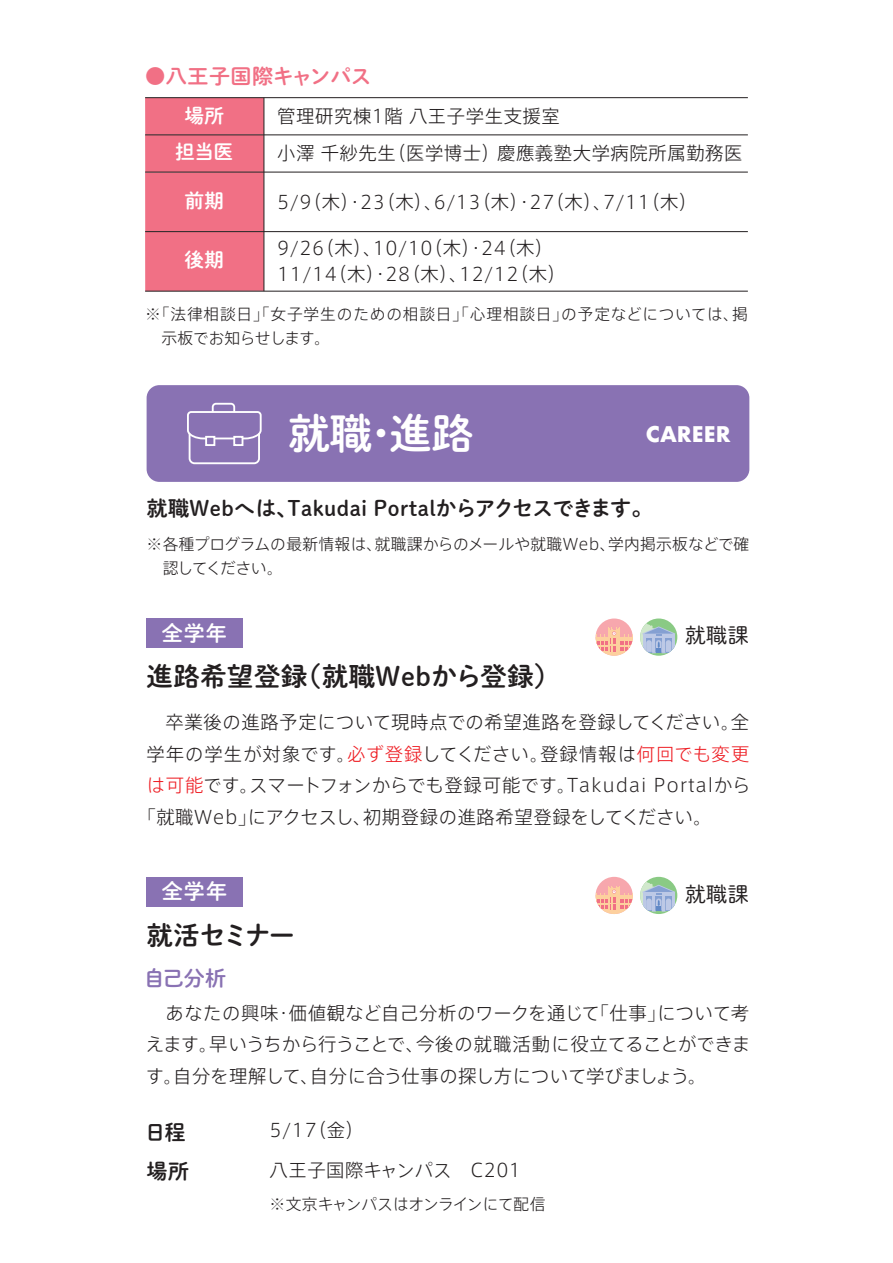
<style>
.page{position:relative;width:893px;height:1263px;background:#fff}
.page>*{position:absolute;margin:0;border:0;box-sizing:border-box;transform-origin:0 0}
.t1{font:42px "Shuei M Go Std B";color:#fff}
.t2{font:26.25px "Shuei M Go Std B";letter-spacing:.025em;color:#231f20}
.t3{font:21px "Shuei M Go Std B";letter-spacing:.025em;color:#231f20}
.t4{font:21px "Shuei M Go Std B";letter-spacing:-.005em;color:#f17085}
.t5{font:21px "Shuei M Go Std L";letter-spacing:.025em;color:#231f20}
.t6{font:21px "Shuei M Go Std B";letter-spacing:.05em;color:#fff}
.t7{font:700 21px "Futura";color:#fff}
.t8{font:21px "Shuei M Go Std B";color:#8972b3}
.t9{font:19.65px "Shuei M Go Std B";letter-spacing:.025em;color:#fff}
.t10{font:300 18.3px/31.5px "Axis Std";letter-spacing:.03em;color:#231f20}
.t11{font:300 15.75px/23.7px "Axis Std";letter-spacing:.045em;color:#231f20}
.t12{font:300 15.75px/23.7px "Axis Std";letter-spacing:.01em;color:#231f20}
.t13{font:300 15.75px "Axis Std";letter-spacing:-.01em;color:#231f20}
.s1{color:#ee1d23}
</style>
<div class="page">
<div style="left:145px;top:98px;width:119px;height:37px;background:#f17085"></div>
<div style="left:145px;top:135px;width:119px;height:37px;background:#f17085"></div>
<div style="left:145px;top:172px;width:119px;height:60px;background:#f17085"></div>
<div style="left:145px;top:232px;width:119px;height:59px;background:#f17085"></div>
<hr style="left:145px;top:97px;width:603px;height:1px;background:#231f20">
<hr style="left:145px;top:231px;width:603px;height:1px;background:#231f20">
<hr style="left:145px;top:135px;width:603px;height:1px;background:#231f20">
<hr style="left:145px;top:172px;width:603px;height:1px;background:#231f20">
<hr style="left:264px;top:98px;width:1px;height:193px;background:#231f20">
<hr style="left:145px;top:291px;width:603px;height:1px;background:#231f20">
<svg style="left:596px;top:877px;width:37px;height:37px"></svg>
<svg style="left:640px;top:877px;width:37px;height:37px"></svg>
<div style="left:147px;top:877px;width:96px;height:29px;background:#8972b3"></div>
<div style="left:147px;top:385px;width:602px;height:97px;background:#8972b3;border-radius:13px"></div>
<svg style="left:187px;top:402px;width:75px;height:63px"></svg>
<svg style="left:596px;top:618px;width:37px;height:38px"></svg>
<svg style="left:640px;top:618px;width:37px;height:38px"></svg>
<div style="left:147px;top:618px;width:96px;height:30px;background:#8972b3"></div>
<p class="t4" style="left:145px;top:61px;width:228px">●八王子国際キャンパス</p>
<p class="t9" style="left:184px;top:102px;width:41px">場所</p>
<p class="t10" style="left:277px;top:99px;width:284px">管理研究棟1階 八王子学生支援室</p>
<p class="t9" style="left:175px;top:137px;width:59px">担当医</p>
<p class="t10" style="left:277px;top:136px;width:467px">小澤 千紗先生（医学博士）慶應義塾大学病院所属勤務医</p>
<p class="t9" style="left:184px;top:186px;width:41px">前期</p>
<p class="t10" style="left:277px;top:185px;width:422px">5/9（木）・23（木）、6/13（木）・27（木）、7/11（木）</p>
<p class="t10" style="left:277px;top:234px;width:290px;line-height:26.2px">9/26（木）、10/10（木）・24（木）<br>11/14（木）・28（木）、12/12（木）</p>
<p class="t9" style="left:184px;top:245px;width:41px">後期</p>
<p class="t11" style="left:145px;top:301px;width:604px">※「法律相談日」「女子学生のための相談日」「心理相談日」の予定などについては、掲　示板でお知らせします。</p>
<h1 class="t1" style="left:288px;top:402px;width:187px">就職・進路</h1>
<p class="t7" style="left:646px;top:419px;width:86px">CAREER</p>
<p class="t3" style="left:147px;top:492px;width:507px">就職Webへは、Takudai Portalからアクセスできます。</p>
<p class="t12" style="left:147px;top:532px;width:604px">※各種プログラムの最新情報は、就職課からのメールや就職Web、学内掲示板などで確　認してください。</p>
<p class="t6" style="left:162px;top:618px;width:67px">全学年</p>
<h2 class="t2" style="left:147px;top:657px;width:415px">進路希望登録（就職Webから登録）</h2>
<p class="t5" style="left:685px;top:620px;width:66px">就職課</p>
<p class="t10" style="left:147px;top:705px;width:604px">　卒業後の進路予定について現時点での希望進路を登録してください。全</p>
<p class="t10" style="left:147px;top:737px;width:604px">学年の学生が対象です。<span class="s1">必ず登録</span>してください。登録情報は<span class="s1">何回でも変更</span></p>
<p class="t10" style="left:146px;top:768px;width:606px"><span class="s1">は可能</span>です。スマートフォンからでも登録可能です。Takudai Portalから</p>
<p class="t10" style="left:137px;top:800px;width:576px">「就職Web」にアクセスし、初期登録の進路希望登録をしてください。</p>
<p class="t6" style="left:162px;top:876px;width:67px">全学年</p>
<h2 class="t2" style="left:147px;top:915px;width:150px">就活セミナー</h2>
<p class="t8" style="left:144px;top:963px;width:84px">自己分析</p>
<p class="t5" style="left:685px;top:878px;width:66px">就職課</p>
<p class="t10" style="left:146px;top:996px;width:606px;text-align:justify">　あなたの興味・価値観など自己分析のワークを通じて「仕事」について考えます。早いうちから行うことで、今後の就職活動に役立てることができます。自分を理解して、自分に合う仕事の探し方について学びましょう。</p>
<p class="t3" style="left:145px;top:1116px;width:42px">日程</p>
<p class="t10" style="left:269px;top:1113px;width:96px">5/17（金）</p>
<p class="t3" style="left:147px;top:1156px;width:44px">場所</p>
<p class="t10" style="left:269px;top:1153px;width:253px">八王子国際キャンパス　C201</p>
<p class="t13" style="left:269px;top:1192px;width:277px">※文京キャンパスはオンラインにて配信</p>
</div>
